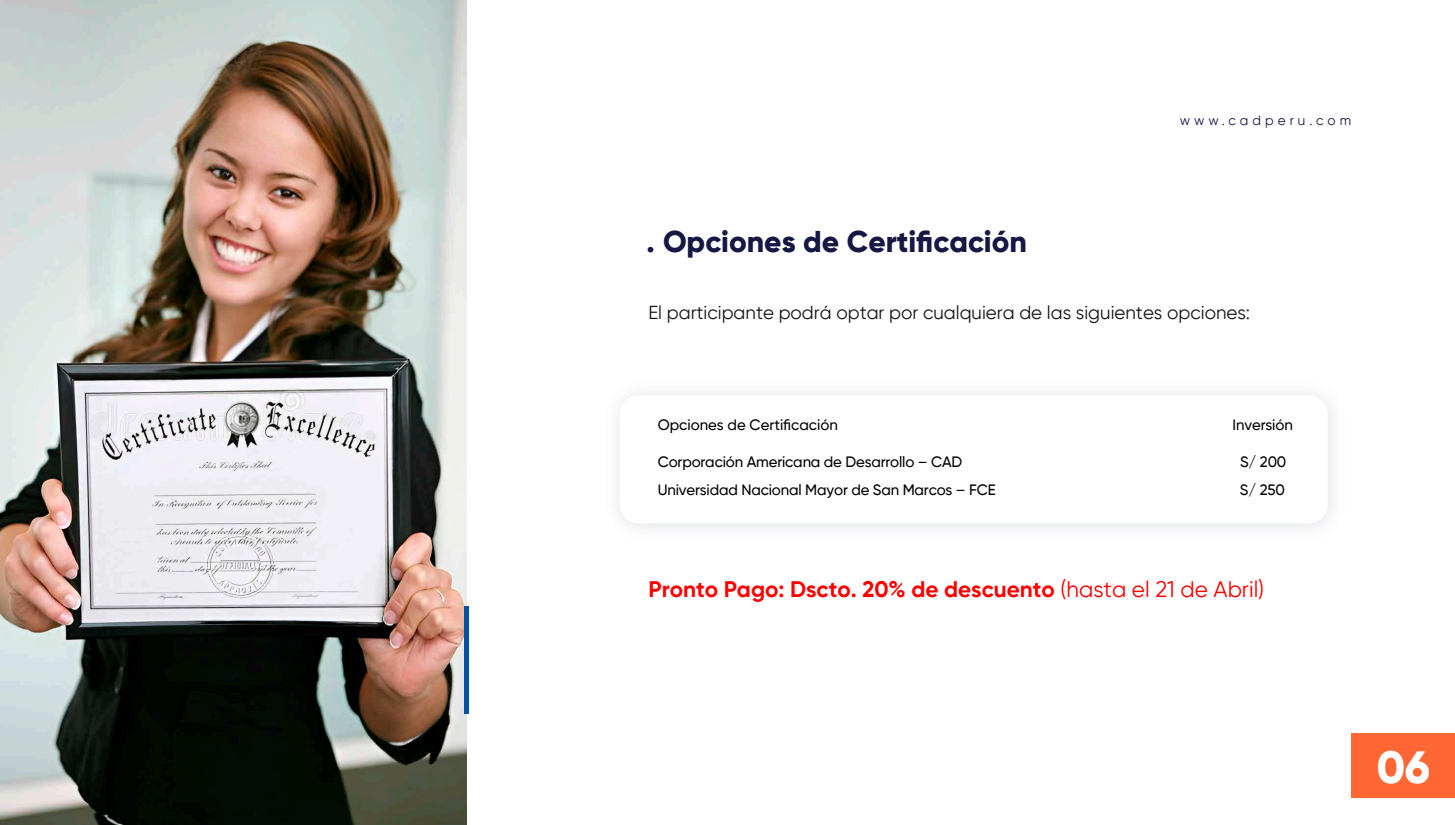
<style>
.page{position:relative;width:1455px;height:825px;background:#fff}
.page>*{position:absolute;margin:0;border:0;box-sizing:border-box;transform-origin:0 0}
.t1{font:800 45px "Gilroy";color:#fff}
.t2{font:800 30px "Gilroy";color:#171743}
.t3{font:700 22.5px "Gilroy";color:#f00}
.t4{font:18.75px "Gilroy";color:#151515}
.t5{font:500 15px/27.2px "Gilroy";letter-spacing:-.01em;color:#000}
.t6{font:13.5px "Gilroy";letter-spacing:.3em;color:#171743}
.s1{font-weight:400}
</style>
<div class="page">
<img style="left:0;top:0;width:467px;height:825px">
<div style="left:1351px;top:733px;width:104px;height:65px;background:#fe6633"></div>
<div style="left:464px;top:606px;width:5px;height:108px;background:#0052a6"></div>
<h2 class="t2" style="left:647px;top:223px;width:382px">. Opciones de Certificación</h2>
<p class="t6" style="left:1180px;top:112px;width:173px">www.cadperu.com</p>
<p class="t4" style="left:648px;top:301px;width:603px">El participante podrá optar por cualquiera de las siguientes opciones:</p>
<p class="t5" style="left:658px;top:411px;width:182px">Opciones de Certificación</p>
<p class="t5" style="left:658px;top:448px;width:339px">Corporación Americana de Desarrollo – CAD<br>Universidad Nacional Mayor de San Marcos – FCE</p>
<p class="t5" style="left:1240px;top:448px;width:48px">S/ 200<br>S/ 250</p>
<p class="t5" style="left:1233px;top:411px;width:62px">Inversión</p>
<h3 class="t3" style="left:648px;top:575px;width:617px">Pronto Pago: Dscto. 20% de descuento <span class="s1">(hasta el 21 de Abril)</span></h3>
<h1 class="t1" style="left:1377px;top:739px;width:55px">06</h1>
</div>
